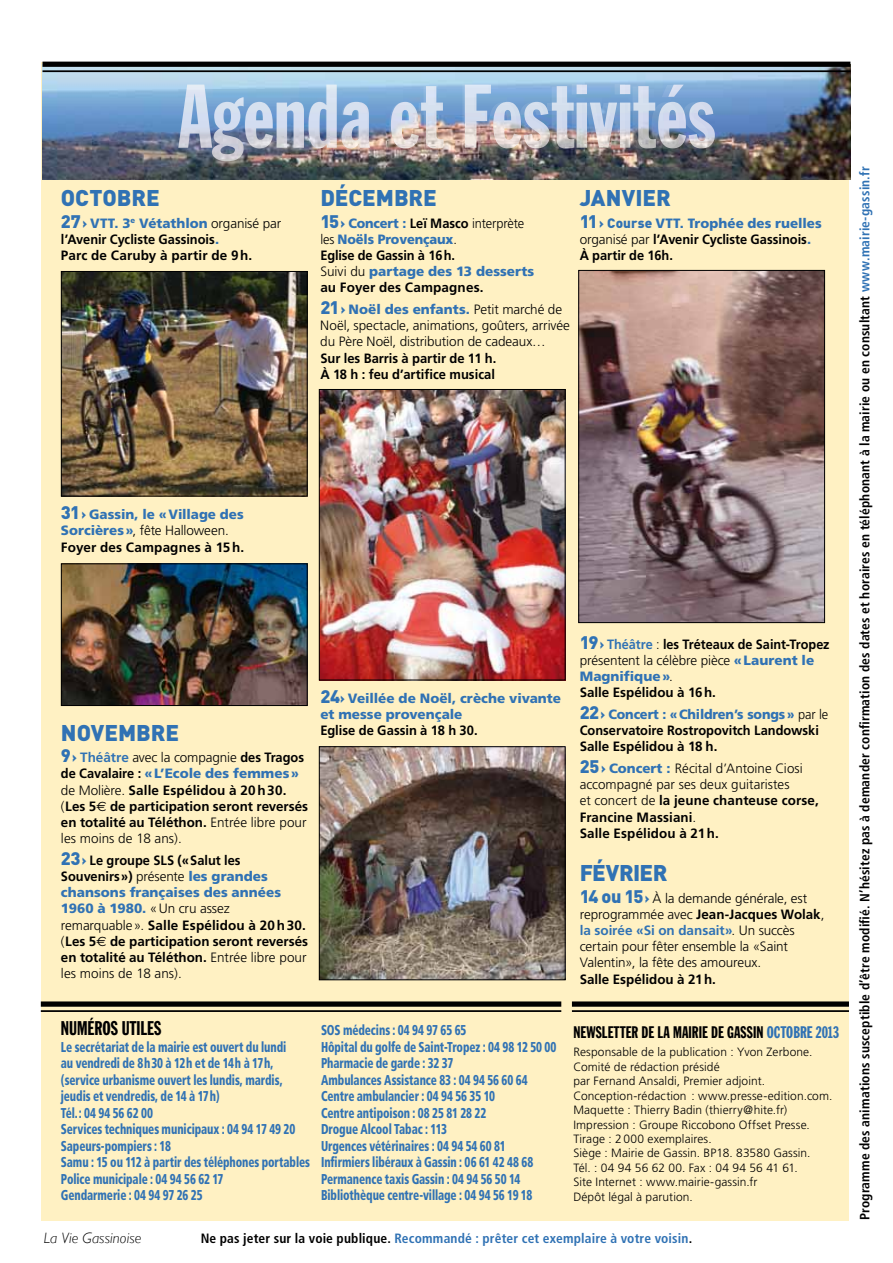
<style>
.page{position:relative;width:893px;height:1263px;background:#fff}
.page>*{position:absolute;margin:0;border:0;box-sizing:border-box;transform-origin:0 0}
.t1{font:900 22.5px "DIN";color:#3072b4}
.t2{font:19.5px "Franklin Gothic Extra Cond";color:#000}
.t3{font:16.5px "Franklin Gothic Extra Cond";letter-spacing:.005em;color:#000}
.t4{font:italic 300 15px "Gill Sans";letter-spacing:.005em;color:#000}
.t5{font:900 condensed 14.25px/16.5px "Frutiger";letter-spacing:-.01em;color:#3072b4;scale:.8 1}
.t6{font:700 13.5px/16.2px "Frutiger";color:#000;scale:.95 1}
.t7{font:300 13.5px/16.2px "Frutiger";letter-spacing:-.005em;color:#000}
.t8{font:700 condensed 13.5px "Frutiger";letter-spacing:.015em;color:#000}
.t9{font:900 13.5px/16.2px "Frutiger";color:#3072b4}
.t10{font:700 13.5px/16.2px "Frutiger";color:#000;scale:.94 1}
.t11{font:700 13.5px/16.2px "Frutiger";color:#000;scale:.96 1}
.t12{font:700 condensed 13.5px "Frutiger";letter-spacing:.01em;color:#3072b4}
.t13{font:700 13.5px "Frutiger";color:#000}
.t14{font:300 12px/14.4px "Frutiger";letter-spacing:.01em;color:#000}
.s1{font-family:"DIN";font-weight:900;font-size:18px;color:#3072b4}
.s2{font-family:"DIN";font-weight:900;color:#3072b4}
.s3{font-weight:900;color:#3072b4}
.s4{font-weight:300}
.s5{font-family:"DIN";font-size:18px}
.s6{font-family:"DIN"}
.s7{font-weight:300;color:#000}
.s8{font-weight:700;color:#000}
.s9{color:#3072b4}
.s10{font-family:"Euro Sans";font-weight:400}
.s11{font-weight:700}
.s12{font-weight:700;color:#3072b4}
.s13{color:#000}
</style>
<div class="page">
<div style="left:41px;top:62px;width:808px;height:1158px;background:#fff1c3"></div>
<img style="left:43px;top:67px;width:807px;height:112px">
<div style="left:43px;top:62px;width:807px;height:5px;background:#000"></div>
<hr style="left:43px;top:70px;width:807px;height:2px;background:#000">
<img style="left:178px;top:85px;width:180px;height:76px">
<img style="left:421px;top:85px;width:294px;height:63px">
<img style="left:321px;top:748px;width:243px;height:230px">
<div style="left:319px;top:746px;width:247px;height:234px;border:1px solid #000"></div>
<img style="left:321px;top:391px;width:243px;height:287px">
<div style="left:319px;top:389px;width:247px;height:291px;border:1px solid #000"></div>
<img style="left:580px;top:272px;width:243px;height:349px">
<div style="left:578px;top:270px;width:247px;height:353px;border:1px solid #000"></div>
<img style="left:63px;top:565px;width:243px;height:139px">
<div style="left:61px;top:563px;width:247px;height:143px;border:1px solid #000"></div>
<img style="left:63px;top:273px;width:243px;height:221px">
<div style="left:61px;top:271px;width:247px;height:225px;border:1px solid #000"></div>
<div style="left:41px;top:1001px;width:520px;height:6px;background:#000"></div>
<hr style="left:41px;top:1010px;width:520px;height:2px;background:#000">
<div style="left:572px;top:1001px;width:277px;height:6px;background:#000"></div>
<hr style="left:572px;top:1010px;width:277px;height:2px;background:#000">
<h1 class="t1" style="left:61px;top:183px;width:100px">OCTOBRE</h1>
<p class="t6" style="left:61px;top:215px;width:233px"><span class="s1">27</span> <span class="s2">›</span> <span class="s3">VTT. 3</span><sup>e</sup> <span class="s3">Vétathlon</span> <span class="s4">organisé par </span>l’Avenir Cycliste Gassinois<span class="s3">.<br></span>Parc de Caruby à partir de 9h.</p>
<h1 class="t1" style="left:320px;top:183px;width:118px">DÉCEMBRE</h1>
<p class="t6" style="left:320px;top:215px;width:227px"><span class="s1">15</span> <span class="s2">›</span> <span class="s3">Concert :</span> Leï Masco <span class="s4">interprète les</span> <span class="s3">Noëls Provençaux</span><span class="s4">.<br></span>Eglise de Gassin à 16h.<br><span class="s4">Suivi du</span> <span class="s3">partage des 13 desserts </span>au Foyer des Campagnes.</p>
<p class="t7" style="left:320px;top:301px;width:251px"><span class="s1">21</span> <span class="s2">›</span> <span class="s3">Noël des enfants.</span> Petit marché de<br>N oël, spectacle, animations, goûters, arrivée du Père Noël, distribution de cadeaux…</p>
<p class="t11" style="left:320px;top:350px;width:185px">Sur les Barris à partir de 11 h.<br>À 18 h : feu d’artifice musical</p>
<h1 class="t1" style="left:580px;top:183px;width:93px">JANVIER</h1>
<p class="t6" style="left:580px;top:215px;width:256px"><span class="s1">11</span> <span class="s2">› COURSE</span> <span class="s3">VTT. Trophée des ruelles </span><span class="s4">organisé par</span> l’Avenir Cycliste Gassinois<span class="s3">.<br></span>À partir de 16h.</p>
<p class="t9" style="left:61px;top:506px;width:185px"><span class="s5">31</span> <span class="s6">›</span> Gassin, le « Village des<br>Sorcières»<span class="s7">, fête H alloween.<br></span><span class="s8">Foyer des Campagnes à 15h.</span></p>
<h1 class="t1" style="left:61px;top:717px;width:117px">NOVEMBRE</h1>
<p class="t6" style="left:61px;top:749px;width:262px"><span class="s1">9</span> <span class="s2">›</span> <span class="s9">Théâtre</span> <span class="s4">avec la compagnie</span> des Tragos de Cavalaire : <span class="s3">« L’Ecole des femmes» </span><span class="s4">de Molière.</span> Salle Espélidou à 20h30. <span class="s4">(</span>Les 5<span class="s10">€</span> de participation seront reversés en totalité au Téléthon. <span class="s4">Entrée libre pour les moins de 18 ans).</span></p>
<p class="t6" style="left:61px;top:852px;width:262px"><span class="s1">23</span> <span class="s2">›</span> Le groupe SLS («Salut les<br>Souvenirs») <span class="s4">présente</span> <span class="s3">les grandes chansons françaises des années<br>1960 à 1980.</span> <span class="s4">« U n cru assez remarquable».</span> Salle Espélidou à 20h30. <span class="s4">(</span>Les 5<span class="s10">€</span> de participation seront reversés en totalité au Téléthon. <span class="s4">Entrée libre pour les moins de 18 ans).</span></p>
<p class="t9" style="left:320px;top:690px;width:242px"><span class="s5">24</span><span class="s6">›</span> Veillée de Noël, crèche vivante et messe provençale</p>
<p class="t11" style="left:320px;top:722px;width:165px">Eglise de Gassin à 18 h 30.</p>
<p class="t10" style="left:580px;top:636px;width:267px"><span class="s1">19</span> <span class="s2">›</span> <span class="s9">Théâtre</span> <span class="s4">:</span> les Tréteaux de Saint-Tropez <span class="s4">présentent la célèbre pièce</span> <span class="s3">« Laurent le<br>Magnifique»</span><span class="s4">.<br></span>Salle Espélidou à 16h.</p>
<p class="t6" style="left:580px;top:706px;width:263px"><span class="s1">22</span> <span class="s2">›</span> <span class="s3">Concert : « Children’s songs»</span> <span class="s4">par le<br></span>Conservatoire Rostropovitch Landowski<br>Salle Espélidou à 18 h.</p>
<p class="t7" style="left:580px;top:760px;width:241px"><span class="s1">25</span> <span class="s2">›</span> <span class="s3">Concert :</span> Récital d’Antoine Ciosi accompagné par ses deux guitaristes<br>et concert de <span class="s11">la jeune chanteuse corse,<br>Francine Massiani</span>.<br><span class="s11">Salle Espélidou à 21h.</span></p>
<h1 class="t1" style="left:580px;top:858px;width:52px">FÉVRIER</h1>
<p class="t7" style="left:580px;top:890px;width:246px"><span class="s1">14 OU 15</span> <span class="s2">›</span> À la demande générale, est reprogrammée avec <span class="s11">Jean-Jacques Wolak</span>, <span class="s12">la soirée «Si on dansait»</span>. U n succès certain pour fêter ensemble la «Saint Valentin», la fête des amoureux.</p>
<p class="t13" style="left:580px;top:971px;width:138px">Salle Espélidou à 21h.</p>
<h2 class="t2" style="left:61px;top:1018px;width:88px">Numéros utiles</h2>
<p class="t5" style="left:61px;top:1038px;width:313px">Le secrétariat de la mairie est ouvert du lundi<br>au vendredi de 8h30 à 12h et de 14h à 17h, (service urbanisme ouvert les lundis, mardis, jeudis et vendredis, de 14 à 17h)<br>Tél.: 04 94 56 62 00<br>Services techniques municipaux : 04 94 17 49 20<br>Sapeurs-pompiers : 18<br>Samu : 15 ou 112 à partir des téléphones portables Police municipale : 04 94 56 62 17<br>Gendarmerie : 04 94 97 26 25</p>
<p class="t5" style="left:321px;top:1022px;width:296px">SOS médecins : 04 94 97 65 65<br>Hôpital du golfe de Saint-Tropez : 04 98 12 50 00<br>Pharmacie de garde : 32 37<br>Ambulances Assistance 83 : 04 94 56 60 64<br>Centre ambulancier : 04 94 56 35 10<br>Centre antipoison : 08 25 81 28 22<br>Drogue Alcool Tabac : 113<br>Urgences vétérinaires : 04 94 54 60 81<br>Infirmiers libéraux à Gassin : 06 61 42 48 68<br>Permanence taxis Gassin : 04 94 56 50 14<br>Bibliothèque centre-village : 04 94 56 19 18</p>
<p class="t3" style="left:573px;top:1023px;width:267px">NEWSLETTER DE LA MAI RIE DE GASSIN <span class="s9">OCTOBRE 2013</span></p>
<p class="t14" style="left:573px;top:1045px;width:261px">Responsable de la publication : Yvon Zerbone.<br>Comité de rédaction présidé<br>par Fernand Ansaldi, Premier adjoint.<br>Conception-rédaction : www.presse-edition.com.<br>Maquette : Thierry Badin (thierry@hite.fr)<br>I mpression : Groupe Riccobono Offset Presse.<br>Tirage : 2000 exemplaires.<br>Siège : Mairie de Gassin. BP18. 83580 Gassin.<br>Tél. : 04 94 56 62 00. Fax : 04 94 56 41 61.<br>Site I nternet : www.mairie-gassin.fr<br>Dépôt légal à parution.</p>
<p class="t4" style="left:44px;top:1229px;width:99px">La Vie Gassinoise</p>
<p class="t12" style="left:201px;top:1231px;width:493px"><span class="s13">Ne pas jeter sur la voie publique.</span> Recommandé : prêter cet exemplaire à votre voisin<span class="s13">.</span></p>
<p class="t8" style="left:857px;top:1220px;width:1055px;rotate:-90deg">Programme des animations susceptible d’être modifié. N’hésitez pas à demander confirmation des dates et horaires en téléphonant à la mairie ou en consultant <span class="s9">www.mairie-gassin.fr</span></p>
</div>
